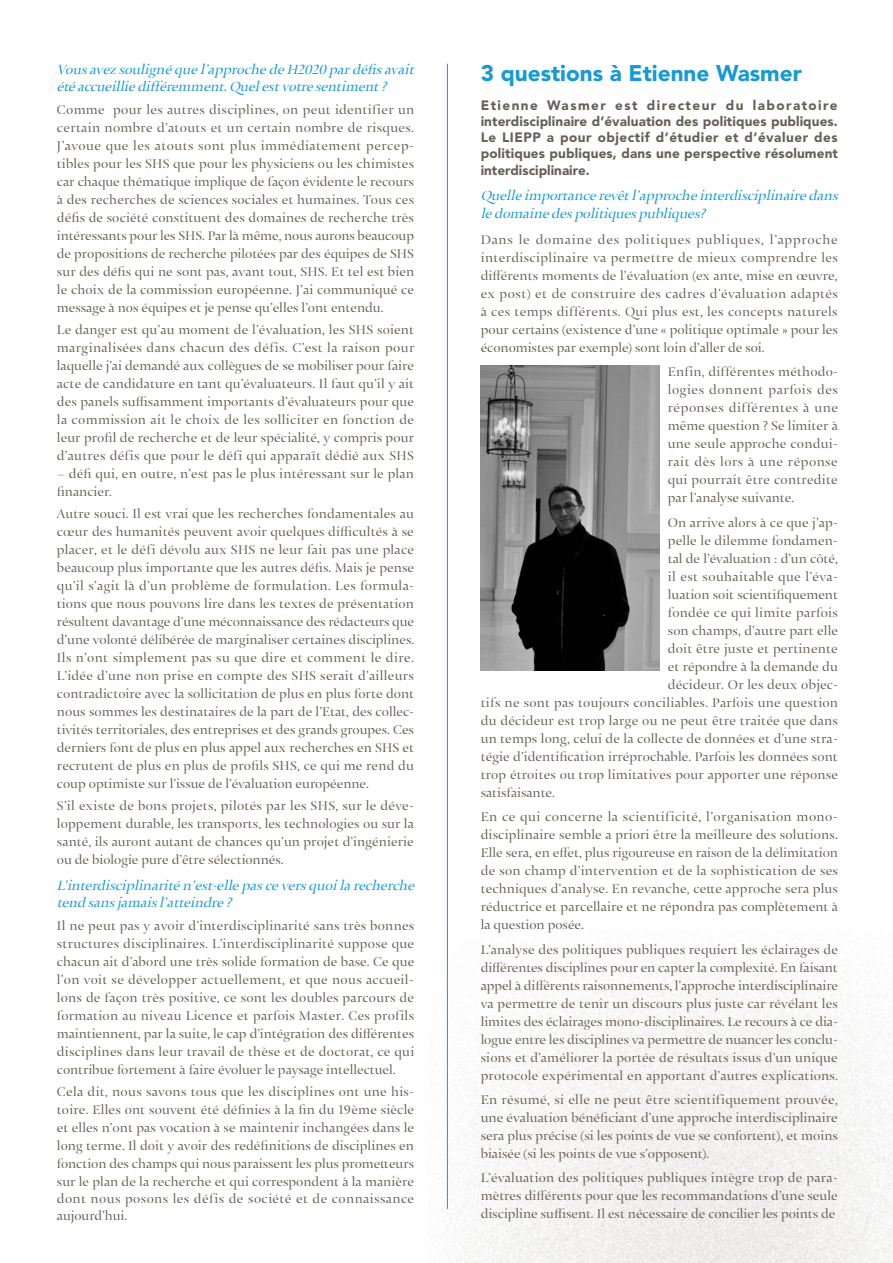
<style>
.page{position:relative;width:893px;height:1263px;background:#fff}
.page>*{position:absolute;margin:0;border:0;box-sizing:border-box;transform-origin:0 0}
.titre_super{font:900 22.5px "Avenir LT Std";color:#1699d4}
.question{font:italic 15px/17.2px "Ty Stencil";color:#1699d4}
.courant{font:14.25px/18px "Ty Stencil";letter-spacing:.01em;color:#666058;text-align:justify}
.courant-2{font:14.25px "Ty Stencil";letter-spacing:.03em;color:#666058}
.chapô{font:900 13.5px/16.2px "Avenir LT Std";letter-spacing:.01em;color:#666058;text-align:justify}
</style>
<div class="page">
<img style="left:437px;top:928px;width:456px;height:335px">
<img style="left:481px;top:366px;width:178px;height:304px">
<hr style="left:447px;top:64px;width:1px;height:1145px;background:#1699d4">
<p class="question" style="left:57px;top:62px;width:358px">Vous avez souligné que l’approche de H2020 par défis avait été accueillie différemment. Quel est votre sentiment ?</p>
<p class="courant" style="left:57px;top:101px;width:359px">Comme pour les autres disciplines, on peut identifier un certain nombre d’atouts et un certain nombre de risques.<br>J’avoue que les atouts sont plus immédiatement percep&shy;tibles pour les SHS que pour les physiciens ou les chimistes car chaque thématique implique de façon évidente le recours à des recherches de sciences sociales et humaines. Tous ces défis de société constituent des domaines de recherche très intéressants pour les SHS. Par là même, nous aurons beaucoup de propositions de recherche pilotées par des équipes de SHS sur des défis qui ne sont pas, avant tout, SHS. Et tel est bien le choix de la commission européenne. J’ai communiqué ce message à nos équipes et je pense qu’elles l’ont entendu.</p>
<p class="courant" style="left:57px;top:321px;width:359px">Le danger est qu’au moment de l’évaluation, les SHS soient marginalisées dans chacun des défis. C’est la raison pour laquelle j’ai demandé aux collègues de se mobiliser pour faire acte de candidature en tant qu’évaluateurs. Il faut qu’il y ait des panels suffisamment importants d’évaluateurs pour que la commission ait le choix de les solliciter en fonction de leur profil de recherche et de leur spécialité, y compris pour d’autres défis que pour le défi qui apparaît dédié aux SHS</p>
<p class="courant" style="left:57px;top:465px;width:359px">– défi qui, en outre, n’est pas le plus intéressant sur le plan financier.</p>
<p class="courant" style="left:57px;top:505px;width:359px">Autre souci. Il est vrai que les recherches fondamentales au cœur des humanités peuvent avoir quelques difficultés à se placer, et le défi dévolu aux SHS ne leur fait pas une place beaucoup plus importante que les autres défis. Mais je pense qu’il s’agit là d’un problème de formulation. Les formula&shy;tions que nous pouvons lire dans les textes de présentation résultent davantage d’une méconnaissance des rédacteurs que d’une volonté délibérée de marginaliser certaines disciplines.<br>Ils n’ont simplement pas su que dire et comment le dire.<br>L’idée d’une non prise en compte des SHS serait d’ailleurs contradictoire avec la sollicitation de plus en plus forte dont nous sommes les destinataires de la part de l’Etat, des collec&shy;tivités territoriales, des entreprises et des grands groupes. Ces derniers font de plus en plus appel aux recherches en SHS et recrutent de plus en plus de profils SHS, ce qui me rend du coup optimiste sur l’issue de l’évaluation européenne.</p>
<p class="courant" style="left:57px;top:798px;width:359px">S’il existe de bons projets, pilotés par les SHS, sur le déve&shy;loppement durable, les transports, les technologies ou sur la santé, ils auront autant de chances qu’un projet d’ingénierie ou de biologie pure d’être sélectionnés.</p>
<p class="question" style="left:57px;top:878px;width:359px">L’interdisciplinarité n’est-elle pas ce vers quoi la recherche tend sans jamais l’atteindre ?</p>
<p class="courant" style="left:57px;top:917px;width:359px">Il ne peut pas y avoir d’interdisciplinarité sans très bonnes structures disciplinaires. L’interdisciplinarité suppose que chacun ait d’abord une très solide formation de base. Ce que l’on voit se développer actuellement, et que nous accueil&shy;lons de façon très positive, ce sont les doubles parcours de formation au niveau Licence et parfois Master. Ces profils maintiennent, par la suite, le cap d’intégration des différentes disciplines dans leur travail de thèse et de doctorat, ce qui contribue fortement à faire évoluer le paysage intellectuel.</p>
<p class="courant" style="left:57px;top:1083px;width:359px">Cela dit, nous savons tous que les disciplines ont une his&shy;toire. Elles ont souvent été définies à la fin du 19ème siècle et elles n’ont pas vocation à se maintenir inchangées dans le long terme. Il doit y avoir des redéfinitions de disciplines en fonction des champs qui nous paraissent les plus prometteurs sur le plan de la recherche et qui correspondent à la manière dont nous posons les défis de société et de connaissance aujourd’hui.</p>
<p class="titre_super" style="left:481px;top:59px;width:323px">3 questions à Etienne Wasmer</p>
<p class="chapô" style="left:481px;top:97px;width:359px">Etienne Wasmer est directeur du laboratoire interdisciplinaire d’évaluation des politiques publiques.<br>Le LIEPP a pour objectif d’étudier et d’évaluer des politiques publiques, dans une perspective résolument interdisciplinaire.</p>
<p class="question" style="left:481px;top:188px;width:358px">Quelle importance revêt l’approche interdisciplinaire dans le domaine des politiques publiques?</p>
<p class="courant" style="left:481px;top:231px;width:359px">Dans le domaine des politiques publiques, l’approche interdisciplinaire va permettre de mieux comprendre les différents moments de l’évaluation (ex ante, mise en œuvre, ex post) et de construire des cadres d’évaluation adaptés à ces temps différents. Qui plus est, les concepts naturels pour certains (existence d’une « politique optimale » pour les économistes par exemple) sont loin d’aller de soi.</p>
<p class="courant" style="left:668px;top:364px;width:172px">Enfin, différentes méthodo&shy;logies donnent parfois des réponses différentes à une même question ? Se limiter à une seule approche condui&shy;rait dès lors à une réponse qui pourrait être contredite par l’analyse suivante.</p>
<p class="courant" style="left:668px;top:514px;width:172px">On arrive alors à ce que j’ap-</p>
<p class="courant" style="left:668px;top:532px;width:172px">pelle le dilemme fondamen-</p>
<p class="courant" style="left:668px;top:550px;width:172px">tal de l’évaluation : d’un côté,</p>
<p class="courant-2" style="left:668px;top:569px;width:172px">il est souhaitable que l’éva-</p>
<p class="courant" style="left:668px;top:586px;width:172px">luation soit scientifiquement</p>
<p class="courant" style="left:668px;top:604px;width:171px">fondée ce qui limite parfois</p>
<p class="courant" style="left:668px;top:622px;width:172px">son champs, d’autre part elle</p>
<p class="courant" style="left:668px;top:640px;width:172px">doit être juste et pertinente</p>
<p class="courant" style="left:668px;top:658px;width:171px">et répondre à la demande du</p>
<p class="courant" style="left:668px;top:676px;width:172px">décideur. Or les deux objec-</p>
<p class="courant" style="left:481px;top:694px;width:359px">tifs ne sont pas toujours conciliables. Parfois une question</p>
<p class="courant" style="left:481px;top:712px;width:359px">du décideur est trop large ou ne peut être traitée que dans</p>
<p class="courant" style="left:481px;top:730px;width:359px">un temps long, celui de la collecte de données et d’une stra-</p>
<p class="courant" style="left:481px;top:748px;width:359px">tégie d’identification irréprochable. Parfois les données sont</p>
<p class="courant" style="left:481px;top:766px;width:359px">trop étroites ou trop limitatives pour apporter une réponse</p>
<p class="courant" style="left:481px;top:784px;width:76px">satisfaisante.</p>
<p class="courant" style="left:481px;top:808px;width:359px">En ce qui concerne la scientificité, l’organisation mono&shy;disciplinaire semble a priori être la meilleure des solutions.<br>Elle sera, en effet, plus rigoureuse en raison de la délimitation de son champ d’intervention et de la sophistication de ses techniques d’analyse. En revanche, cette approche sera plus réductrice et parcellaire et ne répondra pas complètement à la question posée.</p>
<p class="courant" style="left:481px;top:941px;width:359px">L’analyse des politiques publiques requiert les éclairages de différentes disciplines pour en capter la complexité. En faisant appel à différents raisonnements, l’approche interdisciplinaire va permettre de tenir un discours plus juste car révélant les limites des éclairages mono-disciplinaires. Le recours à ce dia&shy;logue entre les disciplines va permettre de nuancer les conclu&shy;sions et d’améliorer la portée de résultats issus d’un unique protocole expérimental en apportant d’autres explications.</p>
<p class="courant" style="left:481px;top:1091px;width:359px">En résumé, si elle ne peut être scientifiquement prouvée, une évaluation bénéficiant d’une approche interdisciplinaire sera plus précise (si les points de vue se confortent), et moins biaisée (si les points de vue s’opposent).</p>
<p class="courant" style="left:481px;top:1170px;width:359px">L’évaluation des politiques publiques intègre trop de para&shy;mètres différents pour que les recommandations d’une seule discipline suffisent. Il est nécessaire de concilier les points de</p>
</div>
